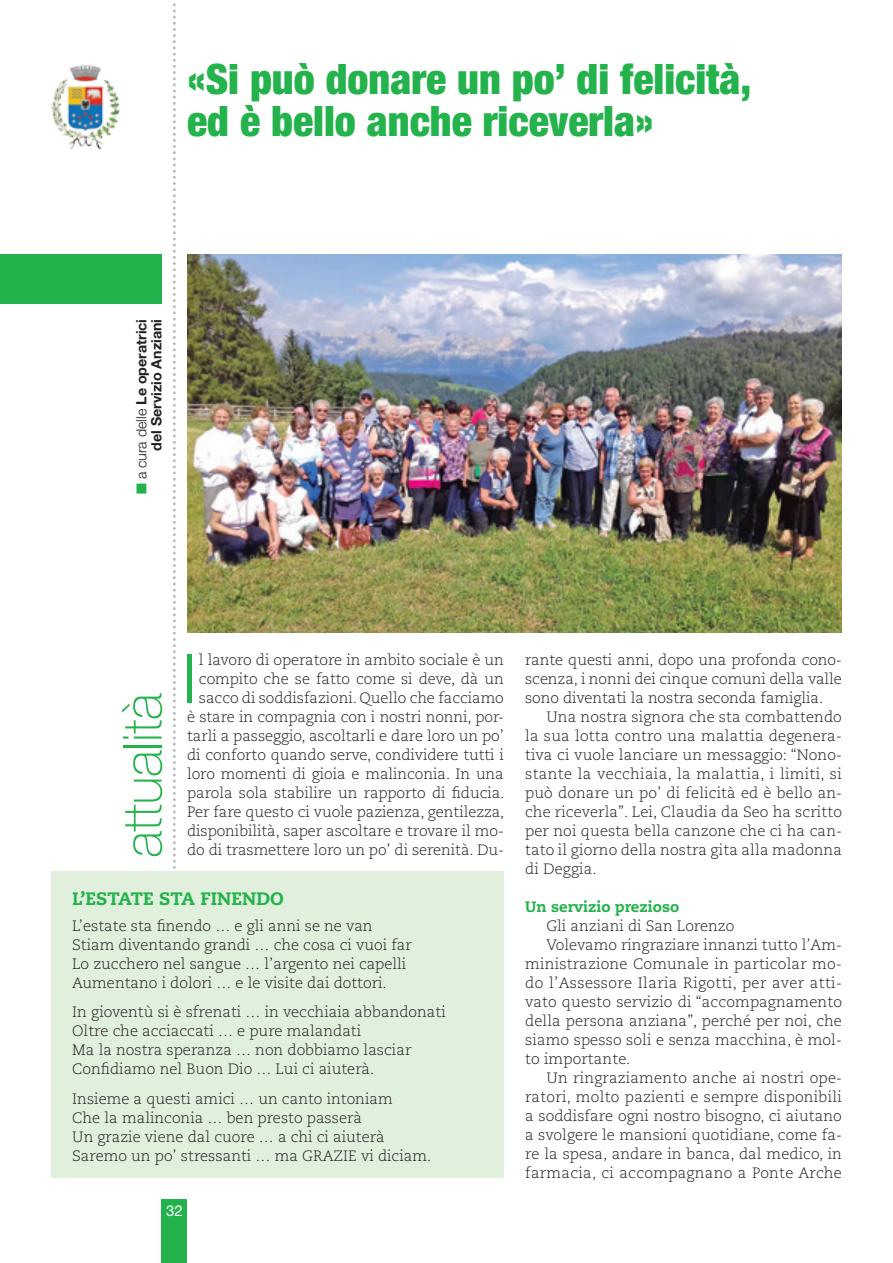
<style>
.page{position:relative;width:893px;height:1263px;background:#fff}
.page>*{position:absolute;margin:0;border:0;box-sizing:border-box;transform-origin:0 0}
.t1{font:300 condensed 68.25px "Helvetica Neue LT Std";color:#23b24b}
.t2{font:100 54px "Helvetica Neue LT Std";letter-spacing:-.01em;color:#23b24b}
.t3{font:900 condensed 42px/42px "Helvetica Neue LT Std";color:#23b24b}
.t4{font:800 18px "Caecilia LT Std";color:#23b24b}
.t5{font:300 15px/19px "Caecilia LT Std";color:#231f20}
.t6{font:300 15px "Caecilia LT Std";letter-spacing:.025em;color:#231f20}
.t7{font:300 15px "Caecilia LT Std";letter-spacing:.02em;color:#231f20}
.t8{font:800 15px "Caecilia LT Std";color:#23b24b}
.t9{font:15px "Helvetica Neue LT Std";color:#fff}
.t10{font:700 14.25px/15px "Helvetica Neue LT Std";color:#231f20;text-align:right}
.s1{color:#23b24b}
.s2{font-weight:300}
</style>
<div class="page">
<svg style="left:173px;top:3px;width:3px;height:869px"></svg>
<div style="left:162px;top:1199px;width:25px;height:64px;background:#23b24b"></div>
<div style="left:0;top:254px;width:162px;height:50px;background:#23b24b"></div>
<img style="left:51px;top:65px;width:69px;height:85px">
<div style="left:51px;top:872px;width:453px;height:306px;background:#e1efdd"></div>
<img style="left:187px;top:254px;width:655px;height:379px">
<h3 class="t3" style="left:187px;top:57px;width:566px">«Si può donare un po’ di felicità, ed è bello anche riceverla»</h3>
<p class="t10" style="left:134px;top:494px;width:177px;rotate:-90deg"><span class="s1">■</span> <span class="s2">a cura delle</span> Le operatrici del Servizio Anziani</p>
<p class="t5" style="left:187px;top:651px;width:319px;text-align:right">l lavoro di operatore in ambito sociale è un compito che se fatto come si deve, dà un sacco di soddisfazioni. Quello che facciamo<br>è stare in compagnia con i nostri nonni, por&shy;tarli a passeggio, ascoltarli e dare loro un po’ di conforto quando serve, condividere tutti i loro momenti di gioia e malinconia. In una parola sola stabilire un rapporto di fiducia.<br>Per fare questo ci vuole pazienza, gentilezza, disponibilità, saper ascoltare e trovare il mo&shy;do di trasmettere loro un po’ di serenità. Du-</p>
<p class="t5" style="left:525px;top:651px;width:318px;text-align:justify">rante questi anni, dopo una profonda cono&shy;scenza, i nonni dei cinque comuni della valle sono diventati la nostra seconda famiglia.</p>
<h1 class="t1" style="left:183px;top:640px;width:14px">I</h1>
<h2 class="t2" style="left:112px;top:858px;width:166px;rotate:-90deg">attualità</h2>
<p class="t5" style="left:525px;top:708px;width:318px;text-align:justify;text-indent:21px">Una nostra signora che sta combattendo la sua lotta contro una malattia degenera&shy;tiva ci vuole lanciare un messaggio: “Nono&shy;stante la vecchiaia, la malattia, i limiti, si può donare un po’ di felicità ed è bello an&shy;che riceverla”. Lei, Claudia da Seo ha scritto per noi questa bella canzone che ci ha can&shy;tato il giorno della nostra gita alla madonna di Deggia.</p>
<p class="t8" style="left:525px;top:897px;width:156px">Un servizio prezioso</p>
<p class="t5" style="left:546px;top:917px;width:189px">Gli anziani di San Lorenzo</p>
<p class="t5" style="left:546px;top:936px;width:297px">Volevamo ringraziare innanzi tutto l’Am-</p>
<p class="t5" style="left:525px;top:955px;width:318px">ministrazione Comunale in particolar mo-</p>
<p class="t6" style="left:525px;top:974px;width:318px">do l’Assessore Ilaria Rigotti, per aver atti-</p>
<p class="t5" style="left:525px;top:993px;width:318px">vato questo servizio di “accompagnamento</p>
<p class="t5" style="left:525px;top:1012px;width:318px">della persona anziana”, perché per noi, che</p>
<p class="t5" style="left:525px;top:1031px;width:318px">siamo spesso soli e senza macchina, è mol-</p>
<p class="t5" style="left:525px;top:1050px;width:107px">to importante.</p>
<p class="t5" style="left:546px;top:1069px;width:297px">Un ringraziamento anche ai nostri ope-</p>
<p class="t5" style="left:525px;top:1088px;width:318px">ratori, molto pazienti e sempre disponibili</p>
<p class="t5" style="left:525px;top:1107px;width:318px">a soddisfare ogni nostro bisogno, ci aiutano</p>
<p class="t5" style="left:525px;top:1126px;width:318px">a svolgere le mansioni quotidiane, come fa-</p>
<p class="t5" style="left:525px;top:1145px;width:318px">re la spesa, andare in banca, dal medico, in</p>
<p class="t7" style="left:525px;top:1164px;width:318px">farmacia, ci accompagnano a Ponte Arche</p>
<p class="t4" style="left:72px;top:888px;width:213px">L’ESTATE STA FINENDO</p>
<p class="t5" style="left:72px;top:916px;width:341px">L’estate sta finendo … e gli anni se ne van Stiam diventando grandi … che cosa ci vuoi far Lo zucchero nel sangue … l’argento nei capelli Aumentano i dolori … e le visite dai dottori.</p>
<p class="t5" style="left:72px;top:1003px;width:375px">In gioventù si è sfrenati … in vecchiaia abbandonati Oltre che acciaccati … e pure malandati<br>Ma la nostra speranza … non dobbiamo lasciar Confidiamo nel Buon Dio … Lui ci aiuterà.</p>
<p class="t5" style="left:72px;top:1089px;width:361px">Insieme a questi amici … un canto intoniam<br>Che la malinconia … ben presto passerà<br>Un grazie viene dal cuore … a chi ci aiuterà Saremo un po’ stressanti … ma GRAZIE vi diciam.</p>
<p class="t9" style="left:166px;top:1202px;width:18px">32</p>
</div>
